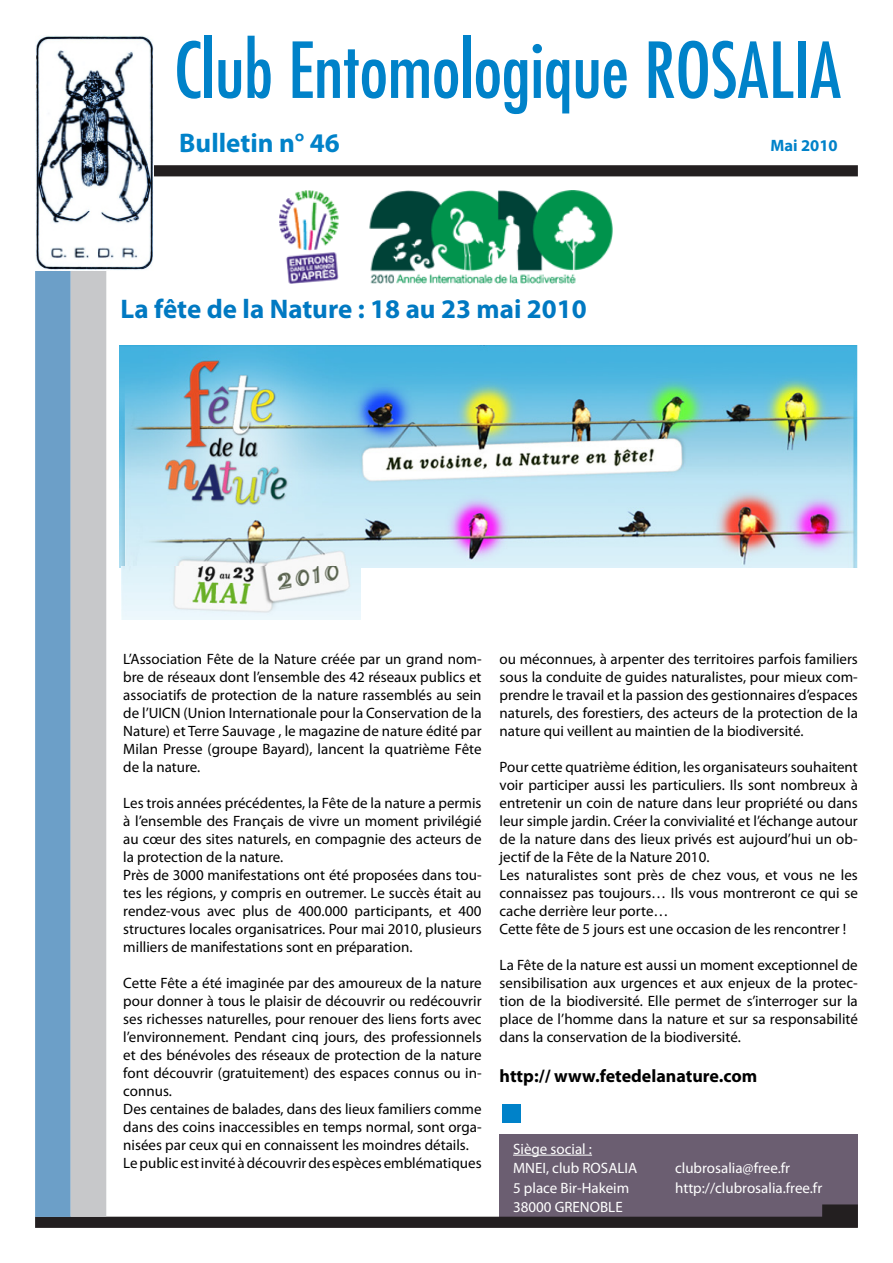
<style>
.page{position:relative;width:893px;height:1263px;background:#fff}
.page>*{position:absolute;margin:0;border:0;box-sizing:border-box;transform-origin:0 0}
.Titre{font:condensed 75px "Futura";color:#0082c9}
.Titre-2{font:700 27px "Myriad Pro";color:#0079c2}
.Titre-3{font:700 27px "Myriad Pro";color:#0082c9}
.Titre-4{font:700 18px "Myriad Pro";color:#000}
.Titre-5{font:700 16.5px "Myriad Pro";color:#0082c9}
.Titre-6{font:15px/18px "Myriad Pro";color:#000;text-align:justify}
.Pied_de_page{font:15px "Myriad Pro";color:#fff}
</style>
<div class="page">
<div style="left:499px;top:1134px;width:359px;height:93px;background:#6b5e71"></div>
<svg style="left:35px;top:1204px;width:823px;height:24px"></svg>
<div style="left:35px;top:189px;width:36px;height:1028px;background:#6c9fc8"></div>
<div style="left:71px;top:176px;width:35px;height:1041px;background:#c7c8ca"></div>
<div style="left:502px;top:1104px;width:19px;height:19px;background:#0082c9"></div>
<svg style="left:154px;top:165px;width:704px;height:12px;background:#312d2e"></svg>
<img style="left:35px;top:35px;width:118px;height:235px">
<hr style="left:513px;top:1155px;width:79px;height:1px;background:#fff">
<img style="left:119px;top:345px;width:739px;height:222px">
<img style="left:122px;top:567px;width:239px;height:52px">
<img style="left:280px;top:190px;width:332px;height:94px">
<p class="Titre" style="left:174px;top:25px;width:669px">Club Entomologique ROSALIA</p>
<p class="Titre-3" style="left:179px;top:125px;width:162px">Bulletin n° 46</p>
<p class="Titre-5" style="left:770px;top:135px;width:69px">Mai 2010</p>
<p class="Titre-2" style="left:120px;top:291px;width:468px">La fête de la Nature : 18 au 23 mai 2010</p>
<p class="Titre-6" style="left:123px;top:650px;width:360px">L’Association Fête de la Nature créée par un grand nom&shy;bre de réseaux dont l’ensemble des 42 réseaux publics et associatifs de protection de la nature rassemblés au sein de l’UICN (Union Internationale pour la Conservation de la Nature) et Terre Sauvage , le magazine de nature édité par Milan Presse (groupe Bayard), lancent la quatrième Fête de la nature.</p>
<p class="Titre-6" style="left:123px;top:794px;width:360px">Les trois années précédentes, la Fête de la nature a permis à l’ensemble des Français de vivre un moment privilégié au cœur des sites naturels, en compagnie des acteurs de la protection de la nature.</p>
<p class="Titre-6" style="left:123px;top:866px;width:360px">Près de 3000 manifestations ont été proposées dans tou&shy;tes les régions, y compris en outremer. Le succès était au rendez-vous avec plus de 400.000 participants, et 400 structures locales organisatrices. Pour mai 2010, plusieurs milliers de manifestations sont en préparation.</p>
<p class="Titre-6" style="left:123px;top:974px;width:360px">Cette Fête a été imaginée par des amoureux de la nature pour donner à tous le plaisir de découvrir ou redécouvrir ses richesses naturelles, pour renouer des liens forts avec l’environnement. Pendant cinq jours, des professionnels et des bénévoles des réseaux de protection de la nature font découvrir (gratuitement) des espaces connus ou in&shy;connus.</p>
<p class="Titre-6" style="left:123px;top:1100px;width:360px">Des centaines de balades, dans des lieux familiers comme dans des coins inaccessibles en temps normal, sont orga&shy;nisées par ceux qui en connaissent les moindres détails.</p>
<p class="Titre-6" style="left:123px;top:1154px;width:360px">Le public est invité à découvrir des espèces emblématiques</p>
<p class="Titre-6" style="left:500px;top:650px;width:360px">ou méconnues, à arpenter des territoires parfois familiers sous la conduite de guides naturalistes, pour mieux com&shy;prendre le travail et la passion des gestionnaires d’espaces naturels, des forestiers, des acteurs de la protection de la nature qui veillent au maintien de la biodiversité.</p>
<p class="Titre-6" style="left:500px;top:758px;width:360px">Pour cette quatrième édition, les organisateurs souhaitent voir participer aussi les particuliers. Ils sont nombreux à entretenir un coin de nature dans leur propriété ou dans leur simple jardin. Créer la convivialité et l’échange autour de la nature dans des lieux privés est aujourd’hui un ob&shy;jectif de la Fête de la Nature 2010.</p>
<p class="Titre-6" style="left:500px;top:866px;width:360px">Les naturalistes sont près de chez vous, et vous ne les connaissez pas toujours… Ils vous montreront ce qui se cache derrière leur porte…</p>
<p class="Titre-6" style="left:500px;top:920px;width:348px">Cette fête de 5 jours est une occasion de les rencontrer !</p>
<p class="Titre-6" style="left:500px;top:956px;width:360px">La Fête de la nature est aussi un moment exceptionnel de sensibilisation aux urgences et aux enjeux de la protec&shy;tion de la biodiversité. Elle permet de s’interroger sur la place de l’homme dans la nature et sur sa responsabilité dans la conservation de la biodiversité.</p>
<p class="Titre-4" style="left:500px;top:1064px;width:259px">http:// www.fetedelanature.com</p>
<p class="Pied_de_page" style="left:513px;top:1139px;width:80px">Siège social :</p>
<p class="Pied_de_page" style="left:513px;top:1159px;width:126px">MNEI, club ROSALIA</p>
<p class="Pied_de_page" style="left:675px;top:1159px;width:116px">clubrosalia@free.fr</p>
<p class="Pied_de_page" style="left:513px;top:1178px;width:118px">5 place Bir-Hakeim</p>
<p class="Pied_de_page" style="left:675px;top:1178px;width:149px">http://clubrosalia.free.fr</p>
<p class="Pied_de_page" style="left:513px;top:1198px;width:111px">38000 GRENOBLE</p>
</div>
